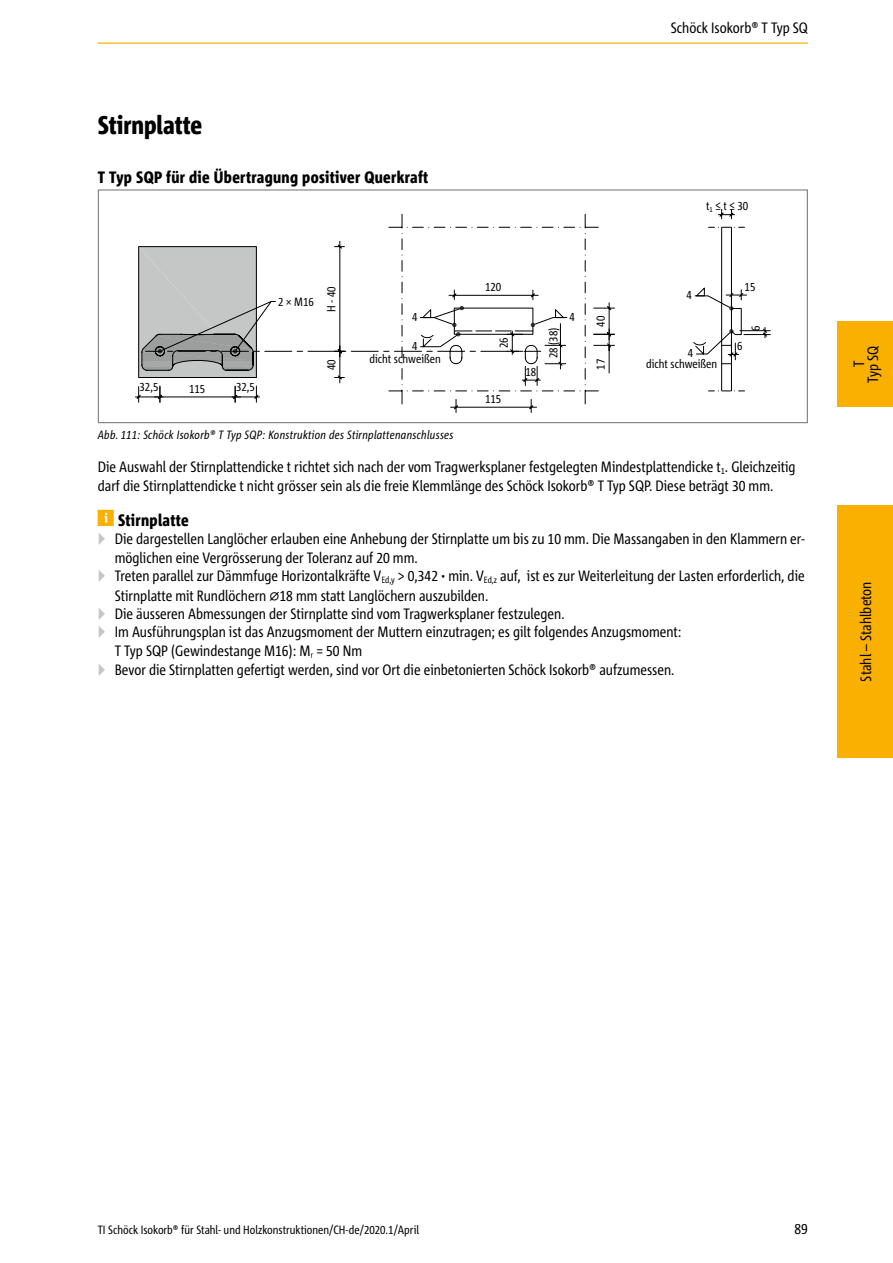
<style>
.page{position:relative;width:893px;height:1263px;background:#fff}
.page>*{position:absolute;margin:0;border:0;box-sizing:border-box;transform-origin:0 0}
.t1{font:800 condensed 25.5px "Corpid Schoeck";color:#000}
.t2{font:800 condensed 16.5px "Corpid Schoeck";letter-spacing:.02em;color:#000}
.t3{font:condensed 15px/19.5px "Corpid Schoeck";color:#000}
.t4{font:12px "Corpid Cd Schoeck";color:#000}
.t5{font:italic condensed 12px "Corpid Schoeck";letter-spacing:.02em;color:#000}
.t6{font:condensed 12px "Corpid Schoeck";color:#000}
.s1{color:#c5c6c6}
</style>
<div class="page">
<div style="left:838px;top:505px;width:55px;height:253px;background:#f9b000"></div>
<div style="left:838px;top:321px;width:55px;height:85px;background:#f9b000"></div>
<hr style="left:98px;top:43px;width:710px;height:1px;background:#f9b000">
<svg style="left:135px;top:209px;width:636px;height:204px"></svg>
<div style="left:98px;top:189px;width:710px;height:234px;border:1px solid #878786"></div>
<h1 class="t1" style="left:98px;top:109px;width:106px">Stirnplatte</h1>
<p class="t2" style="left:98px;top:167px;width:332px">T Typ SQP für die Übertragung positiver Querkraft</p>
<p class="t3" style="left:671px;top:18px;width:139px">Schöck Isokorb® T Typ SQ</p>
<p class="t4" style="left:706px;top:199px;width:44px">t<sub>1</sub> ≤ t ≤ 30</p>
<p class="t4" style="left:140px;top:379px;width:20px">32,5</p>
<p class="t4" style="left:236px;top:379px;width:20px">32,5</p>
<p class="t4" style="left:189px;top:381px;width:18px">115</p>
<p class="t4" style="left:278px;top:294px;width:37px">2 × M16</p>
<p class="t4" style="left:324px;top:312px;width:27px;rotate:-90deg">H - 40</p>
<p class="t4" style="left:324px;top:370px;width:12px;rotate:-90deg">40</p>
<p class="t4" style="left:485px;top:279px;width:18px">120</p>
<p class="t4" style="left:687px;top:287px;width:7px">4</p>
<p class="t4" style="left:412px;top:309px;width:7px">4</p>
<p class="t4" style="left:570px;top:309px;width:7px">4</p>
<p class="t4" style="left:593px;top:327px;width:12px;rotate:-90deg">40</p>
<p class="t4" style="left:496px;top:348px;width:12px;rotate:-90deg">26</p>
<p class="t4" style="left:546px;top:358px;width:32px;rotate:-90deg">28 (38)</p>
<p class="t4" style="left:412px;top:338px;width:7px">4</p>
<p class="t4" style="left:688px;top:346px;width:7px">4</p>
<p class="t4" style="left:369px;top:351px;width:73px">dicht schweißen</p>
<p class="t4" style="left:646px;top:356px;width:73px">dicht schweißen</p>
<p class="t4" style="left:593px;top:370px;width:12px;rotate:-90deg">17</p>
<p class="t4" style="left:525px;top:364px;width:12px">18</p>
<p class="t4" style="left:485px;top:391px;width:18px">115</p>
<p class="t5" style="left:98px;top:427px;width:357px">Abb. 111: Schöck Isokorb® T Typ SQP: Konstruktion des Stirnplattenanschlusses</p>
<p class="t4" style="left:745px;top:279px;width:12px">15</p>
<p class="t4" style="left:748px;top:330px;width:7px;rotate:-90deg">6</p>
<p class="t4" style="left:737px;top:338px;width:7px">6</p>
<p class="t3" style="left:98px;top:457px;width:699px">Die Auswahl der Stirnplattendicke t richtet sich nach der vom Tragwerksplaner festgelegten Mindestplattendicke t<sub>1</sub>. Gleichzeitig darf die Stirnplattendicke t nicht grösser sein als die freie Klemmlänge des Schöck Isokorb® T Typ SQP. Diese beträgt 30 mm.</p>
<p class="t2" style="left:118px;top:509px;width:72px">Stirnplatte</p>
<p class="t3" style="left:115px;top:528px;width:691px;text-indent:-17px"><span class="s1">▶</span> Die dargestellen Langlöcher erlauben eine Anhebung der Stirnplatte um bis zu 10 mm. Die Massangaben in den Klammern er&shy;möglichen eine Vergrösserung der Toleranz auf 20 mm.</p>
<p class="t3" style="left:115px;top:566px;width:691px;text-indent:-17px"><span class="s1">▶</span> Treten parallel zur Dämmfuge Horizontalkräfte V<sub>Ed,y</sub> &gt; 0,342 min. V<sub>Ed,z</sub> auf, ist es zur Weiterleitung der Lasten erforderlich, die<br>Stirnplatte mit Rundlöchern ⌀18 mm statt Langlöchern auszubilden.</p>
<p class="t3" style="left:98px;top:604px;width:585px;line-height:18.1px"><span class="s1">▶</span> Die äusseren Abmessungen der Stirnplatte sind vom Tragwerksplaner festzulegen.<br><span class="s1">▶</span> Im Ausführungsplan ist das Anzugsmoment der Muttern einzutragen; es gilt folgendes Anzugsmoment:</p>
<p class="t3" style="left:98px;top:642px;width:578px;line-height:18.1px;text-indent:17px">T Typ SQP (Gewindestange M16): M<sub>r</sub> = 50 Nm<br><span class="s1">▶</span> Bevor die Stirnplatten gefertigt werden, sind vor Ort die einbetonierten Schöck Isokorb® aufzumessen.</p>
<p class="t3" style="left:852px;top:383px;width:39px;line-height:14.1px;text-align:center;rotate:-90deg">T<br>Typ SQ</p>
<p class="t3" style="left:856px;top:681px;width:102px;rotate:-90deg">Stahl – Stahlbeton</p>
<p class="t6" style="left:98px;top:1222px;width:323px">TI Schöck Isokorb® für Stahl- und Holzkonstruktionen/CH-de/2020.1/April</p>
<p class="t3" style="left:794px;top:1219px;width:15px">89</p>
</div>
